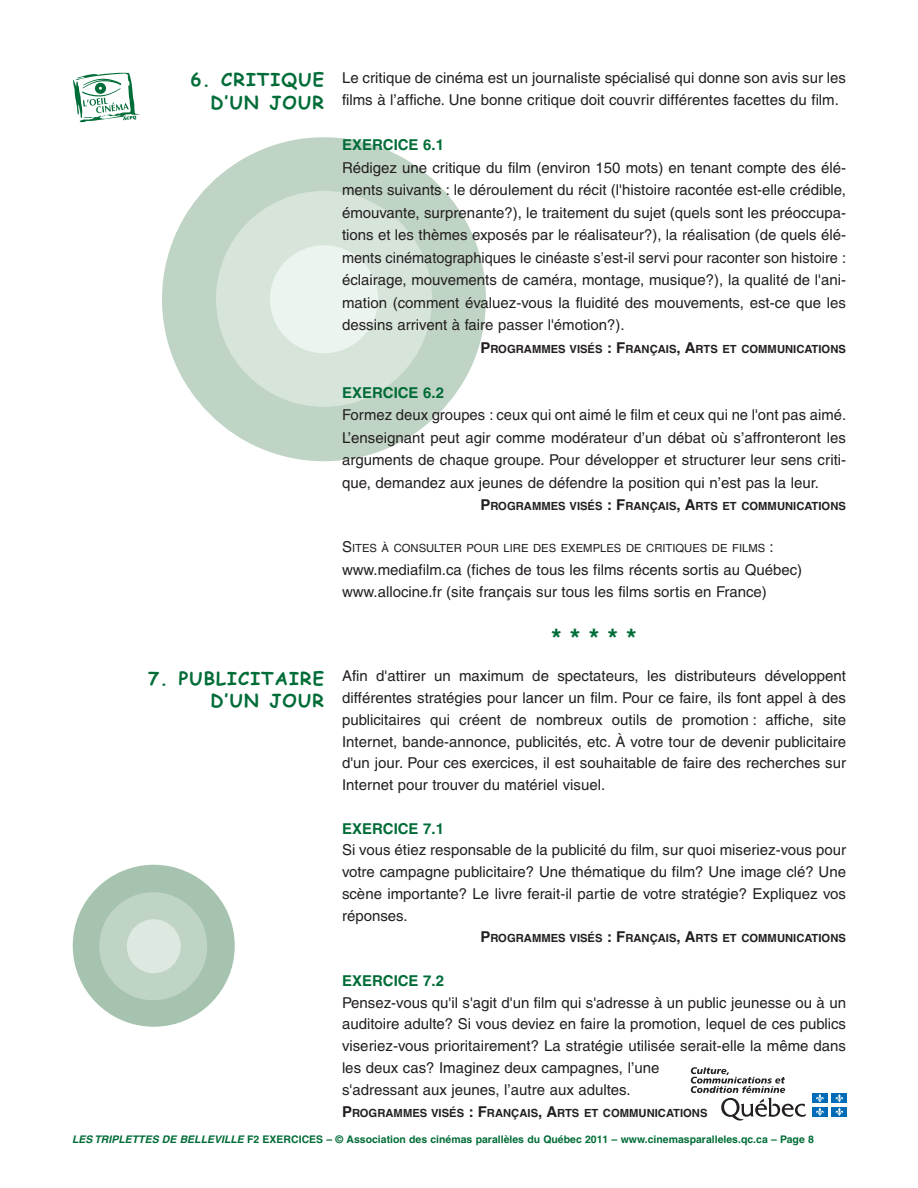
<style>
.page{position:relative;width:918px;height:1188px;background:#fff}
.page>*{position:absolute;margin:0;border:0;box-sizing:border-box;transform-origin:0 0}
.t1{font:700 27px "Helvetica";color:#006c37}
.t2{font:700 18px/22.5px "Comic Sans MS";letter-spacing:.06em;color:#006c37;text-align:right}
.t3{font:15px/22.5px "Helvetica";color:#231f20;text-align:justify}
.t4{font:700 15px "Helvetica";color:#006c37}
.t5{font:700 11.25px "Helvetica";color:#231f20}
.t6{font:11.25px "Helvetica";color:#231f20}
.t7{font:700 10.5px "Helvetica";color:#006c37}
.s1{font-size:15px}
.s2{font-style:italic}
</style>
<div class="page">
<div style="left:162px;top:137px;width:324px;height:324px;background:#c0d4c5;border-radius:50%"></div>
<div style="left:216px;top:191px;width:216px;height:216px;background:#d6e4da;border-radius:50%"></div>
<div style="left:270px;top:245px;width:108px;height:108px;background:#ecf4ef;border-radius:50%"></div>
<div style="left:73px;top:865px;width:162px;height:162px;background:#a5c3ae;border-radius:50%"></div>
<svg style="left:691px;top:1067px;width:115px;height:54px"></svg>
<div style="left:812px;top:1093px;width:15px;height:10px;background:#006cb7"></div>
<svg style="left:816px;top:1094px;width:8px;height:8px"></svg>
<div style="left:832px;top:1093px;width:15px;height:10px;background:#006cb7"></div>
<svg style="left:835px;top:1094px;width:8px;height:8px"></svg>
<div style="left:812px;top:1107px;width:15px;height:9px;background:#006cb7"></div>
<svg style="left:816px;top:1108px;width:8px;height:8px"></svg>
<div style="left:832px;top:1107px;width:15px;height:9px;background:#006cb7"></div>
<svg style="left:835px;top:1108px;width:8px;height:8px"></svg>
<div style="left:99px;top:892px;width:108px;height:108px;background:#c0d4c5;border-radius:50%"></div>
<div style="left:127px;top:919px;width:54px;height:54px;background:#dde8e0;border-radius:50%"></div>
<svg style="left:73px;top:73px;width:67px;height:50px"></svg>
<p class="t2" style="left:191px;top:69px;width:135px">6. CRITIQUE<br>D’UN JOUR</p>
<p class="t2" style="left:148px;top:667px;width:177px">7. PUBLICITAIRE<br>D’UN JOUR</p>
<p class="t3" style="left:342px;top:68px;width:506px">Le critique de cinéma est un journaliste spécialisé qui donne son avis sur les films à l’affiche. Une bonne critique doit couvrir différentes facettes du film.</p>
<p class="t4" style="left:342px;top:139px;width:104px">EXERCICE 6.1</p>
<p class="t3" style="left:342px;top:158px;width:506px">Rédigez une critique du film (environ 150 mots) en tenant compte des élé&shy;ments suivants : le déroulement du récit (l'histoire racontée est-elle crédible, émouvante, surprenante?), le traitement du sujet (quels sont les préoccupa&shy;tions et les thèmes exposés par le réalisateur?), la réalisation (de quels élé&shy;ments cinématographiques le cinéaste s’est-il servi pour raconter son histoire : éclairage, mouvements de caméra, montage, musique?), la qualité de l'ani&shy;mation (comment évaluez-vous la fluidité des mouvements, est-ce que les dessins arrivent à faire passer l'émotion?).</p>
<p class="t5" style="left:480px;top:344px;width:367px"><span class="s1">P</span>ROGRAMMES VISÉS <span class="s1">: F</span>RANÇAIS<span class="s1">, A</span>RTS ET COMMUNICATIONS</p>
<p class="t4" style="left:342px;top:387px;width:104px">EXERCICE 6.2</p>
<p class="t3" style="left:342px;top:405px;width:506px">Formez deux groupes : ceux qui ont aimé le film et ceux qui ne l'ont pas aimé.<br>L’enseignant peut agir comme modérateur d’un débat où s’affronteront les arguments de chaque groupe. Pour développer et structurer leur sens criti&shy;que, demandez aux jeunes de défendre la position qui n’est pas la leur.</p>
<p class="t5" style="left:480px;top:502px;width:367px"><span class="s1">P</span>ROGRAMMES VISÉS <span class="s1">: F</span>RANÇAIS<span class="s1">, A</span>RTS ET COMMUNICATIONS</p>
<p class="t6" style="left:342px;top:544px;width:433px"><span class="s1">S</span>ITES À CONSULTER POUR LIRE DES EXEMPLES DE CRITIQUES DE FILMS <span class="s1">:</span></p>
<p class="t3" style="left:342px;top:560px;width:462px">www.mediafilm.ca (fiches de tous les films récents sortis au Québec) www.allocine.fr (site français sur tous les films sortis en France)</p>
<h1 class="t1" style="left:551px;top:628px;width:87px">* * * * *</h1>
<p class="t3" style="left:342px;top:666px;width:506px;line-height:21.8px">Afin d'attirer un maximum de spectateurs, les distributeurs développent différentes stratégies pour lancer un film. Pour ce faire, ils font appel à des publicitaires qui créent de nombreux outils de promotion : affiche, site Internet, bande-annonce, publicités, etc. À votre tour de devenir publicitaire d'un jour. Pour ces exercices, il est souhaitable de faire des recherches sur Internet pour trouver du matériel visuel.</p>
<p class="t4" style="left:342px;top:822px;width:104px">EXERCICE 7.1</p>
<p class="t3" style="left:342px;top:840px;width:506px;line-height:21.8px">Si vous étiez responsable de la publicité du film, sur quoi miseriez-vous pour votre campagne publicitaire? Une thématique du film? Une image clé? Une scène importante? Le livre ferait-il partie de votre stratégie? Expliquez vos réponses.</p>
<p class="t5" style="left:480px;top:934px;width:367px"><span class="s1">P</span>ROGRAMMES VISÉS <span class="s1">: F</span>RANÇAIS<span class="s1">, A</span>RTS ET COMMUNICATIONS</p>
<p class="t4" style="left:342px;top:975px;width:104px">EXERCICE 7.2</p>
<p class="t3" style="left:342px;top:993px;width:506px;line-height:21.8px;text-align:left">Pensez-vous qu'il s'agit d'un film qui s'adresse à un public jeunesse ou à un auditoire adulte? Si vous deviez en faire la promotion, lequel de ces publics viseriez-vous prioritairement? La stratégie utilisée serait-elle la même dans les deux cas? Imaginez deux campagnes, l’une<br>s'adressant aux jeunes, l’autre aux adultes.</p>
<p class="t5" style="left:342px;top:1109px;width:367px"><span class="s1">P</span>ROGRAMMES VISÉS <span class="s1">: F</span>RANÇAIS<span class="s1">, A</span>RTS ET COMMUNICATIONS</p>
<p class="t7" style="left:72px;top:1135px;width:743px"><span class="s2">LES TRIPLETTES DE BELLEVILLE</span> F2 EXERCICES – © Association des cinémas parallèles du Québec 2011 – www.cinemasparalleles.qc.ca – Page 8</p>
</div>
